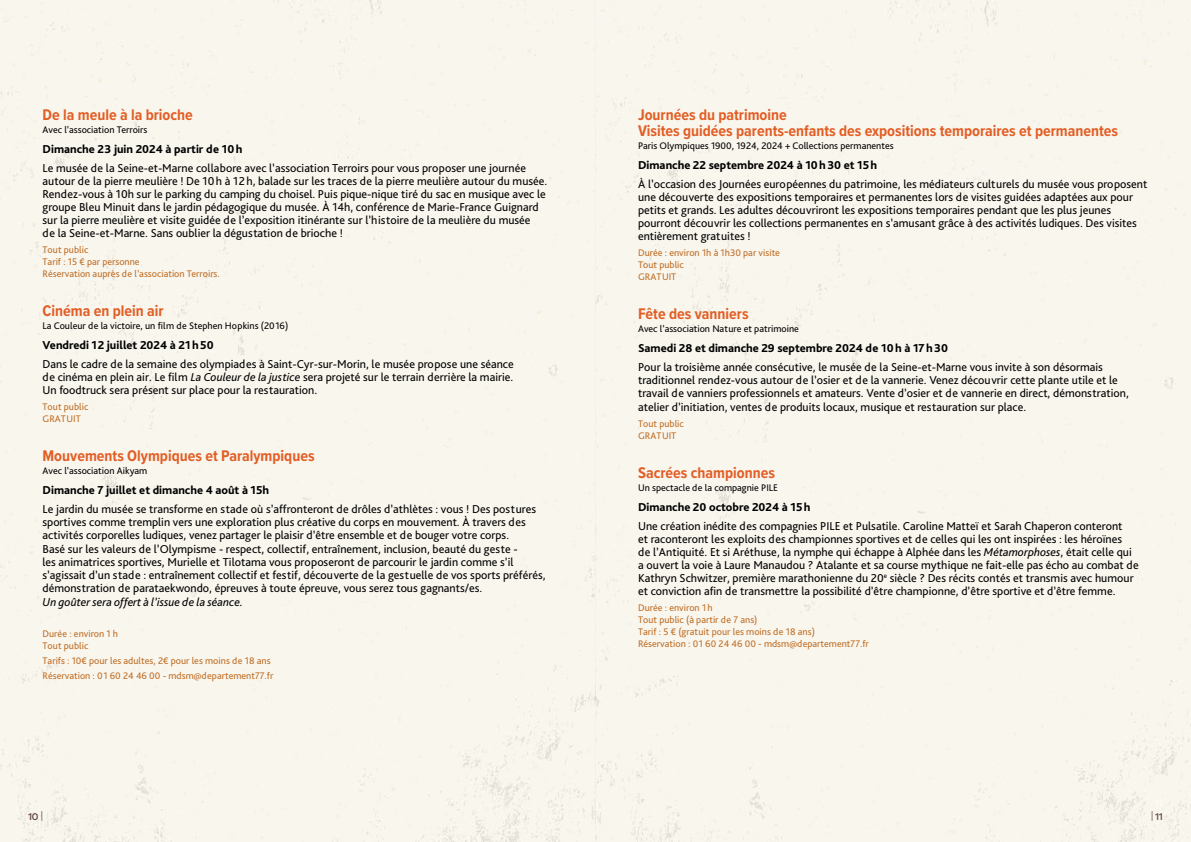
<style>
.page{position:relative;width:1191px;height:842px;background:#fff}
.page>*{position:absolute;margin:0;border:0;box-sizing:border-box;transform-origin:0 0}
.t1{font:700 16px/16px "Proxima Nova Cond";color:#e25e25}
.t2{font:12px/13px "Bliss Pro";color:#000}
.t3{font:800 12px "Bliss Pro";color:#000}
.t4{font:italic 12px "Bliss Pro";color:#000}
.t5{font:10px/12px "Bliss Pro";color:#bf6e25}
.t6{font:10px "Bliss Pro";color:#000}
.t7{font:500 10px "Galano Grotesque Alt";color:#583f35}
.s1{font-style:italic}
.s2{font-size:12px}
</style>
<div class="page">
<div style="left:595px;top:0;width:596px;height:842px;background:#f9f6ee"></div>
<div style="left:0;top:0;width:595px;height:842px;background:#f9f6ee"></div>
<h1 class="t1" style="left:43px;top:107px;width:152px">De la meule à la brioche</h1>
<p class="t6" style="left:43px;top:124px;width:106px">Avec l’association Terroirs</p>
<p class="t3" style="left:43px;top:142px;width:201px">Dimanche 23 juin 2024 à partir de 10h</p>
<p class="t2" style="left:43px;top:161px;width:506px">Le musée de la Seine-et-Marne collabore avec l’association Terroirs pour vous proposer une journée autour de la pierre meulière ! De 10h à 12h, balade sur les traces de la pierre meulière autour du musée.<br>Rendez-vous à 10h sur le parking du camping du choisel. Puis pique-nique tiré du sac en musique avec le groupe Bleu Minuit dans le jardin pédagogique du musée. À 14h, conférence de Marie-France Guignard sur la pierre meulière et visite guidée de l’exposition itinérante sur l’histoire de la meulière du musée<br>de la Seine-et-Marne. Sans oublier la dégustation de brioche !</p>
<p class="t5" style="left:43px;top:244px;width:179px">Tout public<br>Tarif : 15 € par personne<br>Réservation auprès de l’association Terroirs.</p>
<h1 class="t1" style="left:43px;top:302px;width:123px">Cinéma en plein air</h1>
<p class="t6" style="left:43px;top:320px;width:247px">La Couleur de la victoire, un film de Stephen Hopkins (2016)</p>
<p class="t3" style="left:43px;top:338px;width:173px">Vendredi 12 juillet 2024 à 21h50</p>
<p class="t2" style="left:43px;top:357px;width:473px;text-align:justify">Dans le cadre de la semaine des olympiades à Saint-Cyr-sur-Morin, le musée propose une séance de cinéma en plein air. Le film <span class="s1">La Couleur de la justice</span> sera projeté sur le terrain derrière la mairie.<br>Un foodtruck sera présent sur place pour la restauration.</p>
<p class="t5" style="left:43px;top:400px;width:47px">Tout public<br>GRATUIT</p>
<h1 class="t1" style="left:43px;top:447px;width:273px">Mouvements Olympiques et Paralympiques</h1>
<p class="t6" style="left:43px;top:464px;width:106px">Avec l’association Aikyam</p>
<p class="t3" style="left:43px;top:482px;width:228px">Dimanche 7 juillet et dimanche 4 août à 15h</p>
<p class="t2" style="left:43px;top:502px;width:495px">Le jardin du musée se transforme en stade où s’affronteront de drôles d’athlètes : vous ! Des postures sportives comme tremplin vers une exploration plus créative du corps en mouvement. À travers des activités corporelles ludiques, venez partager le plaisir d’être ensemble et de bouger votre corps.</p>
<p class="t2" style="left:43px;top:542px;width:504px">Basé sur les valeurs de l’Olympisme - respect, collectif, entraînement, inclusion, beauté du geste -<br>les animatrices sportives, Murielle et Tilotama vous proposeront de parcourir le jardin comme s’il s’agissait d’un stade : entraînement collectif et festif, découverte de la gestuelle de vos sports préférés, démonstration de parataekwondo, épreuves à toute épreuve, vous serez tous gagnants/es.</p>
<p class="t4" style="left:43px;top:595px;width:202px">Un goûter sera offert à l’issue de la séance.</p>
<p class="t5" style="left:43px;top:627px;width:77px">Durée : environ 1 h<br>Tout public</p>
<p class="t5" style="left:43px;top:653px;width:232px;line-height:14.8px">Tarifs : 10€ pour les adultes, 2€ pour les moins de 18 ans<br>Réservation : 01 60 24 46 00 - mdsm@departement77.fr</p>
<h1 class="t1" style="left:638px;top:107px;width:481px">Journées du patrimoine<br>Visites guidées parents-enfants des expositions temporaires et permanentes</h1>
<p class="t6" style="left:638px;top:140px;width:257px">Paris Olympiques 1900, 1924, 2024 + Collections permanentes</p>
<p class="t3" style="left:638px;top:158px;width:241px">Dimanche 22 septembre 2024 à 10h30 et 15h</p>
<p class="t2" style="left:638px;top:177px;width:511px">À l’occasion des Journées européennes du patrimoine, les médiateurs culturels du musée vous proposent une découverte des expositions temporaires et permanentes lors de visites guidées adaptées aux pour petits et grands. Les adultes découvriront les expositions temporaires pendant que les plus jeunes pourront découvrir les collections permanentes en s’amusant grâce à des activités ludiques. Des visites entièrement gratuites !</p>
<p class="t5" style="left:638px;top:247px;width:143px">Durée : environ 1h à 1h30 par visite<br>Tout public<br>GRATUIT</p>
<h1 class="t1" style="left:638px;top:305px;width:112px">Fête des vanniers</h1>
<p class="t6" style="left:638px;top:323px;width:162px">Avec l’association Nature et patrimoine</p>
<p class="t3" style="left:638px;top:341px;width:311px">Samedi 28 et dimanche 29 septembre 2024 de 10h à 17h30</p>
<p class="t2" style="left:638px;top:360px;width:492px;line-height:13.3px">Pour la troisième année consécutive, le musée de la Seine-et-Marne vous invite à son désormais traditionnel rendez-vous autour de l’osier et de la vannerie. Venez découvrir cette plante utile et le travail de vanniers professionnels et amateurs. Vente d’osier et de vannerie en direct, démonstration, atelier d’initiation, ventes de produits locaux, musique et restauration sur place.</p>
<p class="t5" style="left:638px;top:417px;width:47px">Tout public<br>GRATUIT</p>
<h1 class="t1" style="left:638px;top:464px;width:138px">Sacrées championnes</h1>
<p class="t6" style="left:638px;top:481px;width:141px">Un spectacle de la compagnie PILE</p>
<p class="t3" style="left:638px;top:499px;width:174px">Dimanche 20 octobre 2024 à 15h</p>
<p class="t2" style="left:638px;top:519px;width:502px">Une création inédite des compagnies PILE et Pulsatile. Caroline Matteï et Sarah Chaperon conteront<br>et raconteront les exploits des championnes sportives et de celles qui les ont inspirées : les héroïnes<br>de l’Antiquité. Et si Aréthuse, la nymphe qui échappe à Alphée dans les <span class="s1">Métamorphoses</span>, était celle qui a ouvert la voie à Laure Manaudou ? Atalante et sa course mythique ne fait-elle pas écho au combat de Kathryn Schwitzer, première marathonienne du 20<sup>e</sup> siècle ? Des récits contés et transmis avec humour et conviction afin de transmettre la possibilité d’être championne, d’être sportive et d’être femme.</p>
<p class="t5" style="left:638px;top:601px;width:232px">Durée : environ 1h<br>Tout public (à partir de 7 ans)<br>Tarif : 5 € (gratuit pour les moins de 18 ans)<br>Réservation : 01 60 24 46 00 - mdsm@departement77.fr</p>
<p class="t7" style="left:28px;top:810px;width:16px">10 <span class="s2">|</span></p>
<p class="t7" style="left:1151px;top:810px;width:13px"><span class="s2">|</span> 11</p>
</div>
